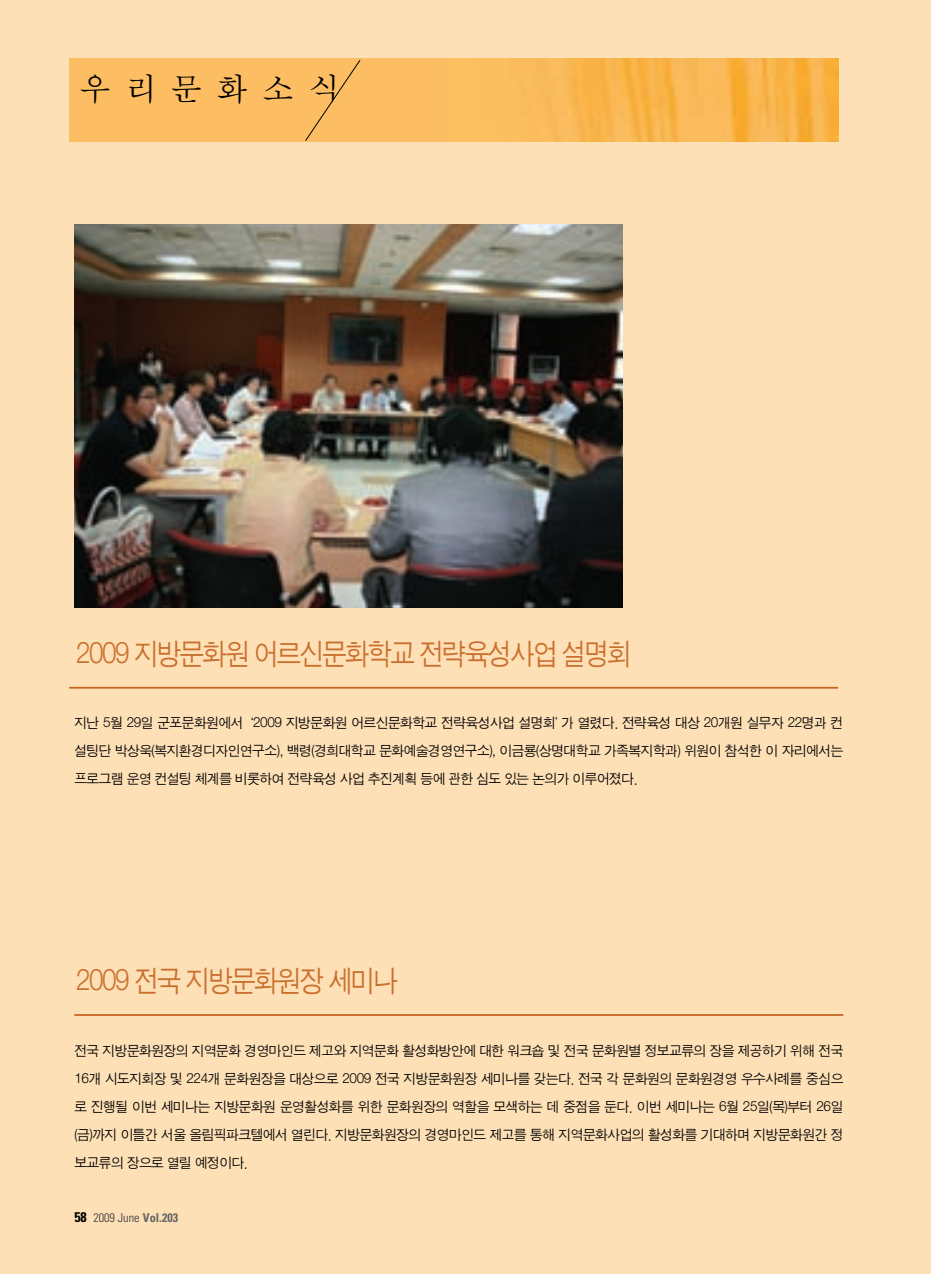
<style>
.page{position:relative;width:931px;height:1274px;background:#fee0b7}
.page>*{position:absolute;margin:0;border:0;box-sizing:border-box;transform-origin:0 0}
.t1{font:33.25px "Sand Sm";letter-spacing:.475em;color:#000}
.t2{font:29.93px "Sand Jg";letter-spacing:-.055em;color:#ca702e;scale:.9 1}
.t3{font:14px/28px "Sand Jg";letter-spacing:-.025em;color:#000;text-align:justify}
.t4{font:300 condensed 12.25px "Univers";color:#333}
.s1{font-weight:700;font-size:14px;color:#000}
.s2{font-weight:700;color:#666}
</style>
<div class="page">
<svg style="left:69px;top:58px;width:769px;height:83px;background:#fbba59"></svg>
<div style="left:304px;top:60px;width:64px;height:82px;background:#fdbe63"></div>
<hr style="left:69px;top:687px;width:769px;height:2px;background:#c6631e">
<hr style="left:74px;top:1014px;width:769px;height:2px;background:#c6631e">
<img style="left:74px;top:225px;width:548px;height:382px">
<p class="t1" style="left:80px;top:74px;width:260px">우리문화소식</p>
<p class="t2" style="left:76px;top:640px;width:619px">2009 지방문화원 어르신문화학교 전략육성사업 설명회</p>
<p class="t3" style="left:74px;top:710px;width:770px">지난 5월 29일 군포문화원에서‘2009 지방문화원 어르신문화학교 전략육성사업 설명회’가 열렸다. 전략육성 대상 20개원 실무자 22명과 컨 설팅단 박상욱(복지환경디자인연구소), 백령(경희대학교 문화예술경영연구소), 이금룡(상명대학교 가족복지학과) 위원이 참석한 이 자리에서는 프로그램 운영 컨설팅 체계를 비롯하여 전략육성 사업 추진계획 등에 관한 심도 있는 논의가 이루어졌다.</p>
<p class="t2" style="left:76px;top:967px;width:359px">2009 전국 지방문화원장 세미나</p>
<p class="t3" style="left:74px;top:1037px;width:771px">전국 지방문화원장의 지역문화 경영마인드 제고와 지역문화 활성화방안에 대한 워크숍 및 전국 문화원별 정보교류의 장을 제공하기 위해 전국 16개 시도지회장 및 224개 문화원장을 대상으로 2009 전국 지방문화원장 세미나를 갖는다. 전국 각 문화원의 문화원경영 우수사례를 중심으 로 진행될 이번 세미나는 지방문화원 운영활성화를 위한 문화원장의 역할을 모색하는 데 중점을 둔다. 이번 세미나는 6월 25일(목)부터 26일 (금)까지 이틀간 서울 올림픽파크텔에서 열린다. 지방문화원장의 경영마인드 제고를 통해 지역문화사업의 활성화를 기대하며 지방문화원간 정 보교류의 장으로 열릴 예정이다.</p>
<p class="t4" style="left:74px;top:1213px;width:105px"><span class="s1">58</span> 2009 June <span class="s2">Vol.203</span></p>
</div>
